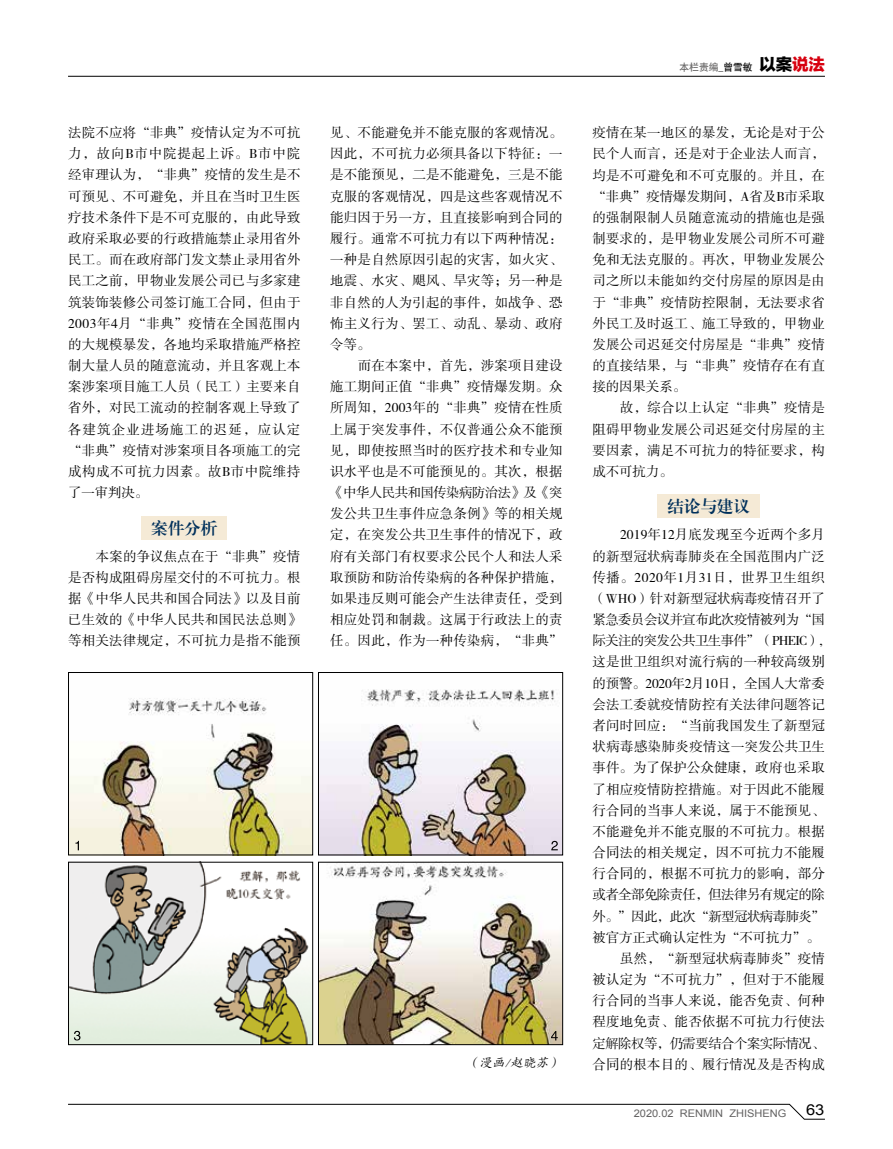
<style>
.page{position:relative;width:893px;height:1149px;background:#fff}
.page>*{position:absolute;margin:0;border:0;box-sizing:border-box;transform-origin:0 0}
.t1{font:16.5px "FZXBSJW GB1 0";color:#00305b}
.t2{font:15px "Arial";color:#000;scale:1.1 1}
.t3{font:13.5px/21.1px "FZSSJW GB1 0";letter-spacing:.015em;color:#000;text-align:justify}
.t4{font:13.5px "FZSSJW GB1 0";letter-spacing:-.045em;color:#000}
.t5{font:13.5px "FZSSJW GB1 0";letter-spacing:-.05em;color:#000}
.t6{font:13.5px "FZSSJW GB1 0";letter-spacing:-.015em;color:#000}
.t7{font:13.5px "FZSSJW GB1 0";letter-spacing:.04em;color:#000}
.t8{font:13.5px "FZSSJW GB1 0";letter-spacing:-.005em;color:#000}
.t9{font:13.5px "FZSSJW GB1 0";letter-spacing:-.01em;color:#000}
.t10{font:italic 12.75px "FZKTJW GB1 0";color:#000}
.t11{font:10.5px "Arial";color:#636262;scale:1.05 1}
.t12{font:9.75px "Heiti CSEG Medium GB";color:#636262}
.s1{color:#000}
.s2{font-family:"FZLTTHJW GB1 0";font-size:16.5px;color:#000}
.s3{font-family:"FZLTTHJW GB1 0";font-size:16.5px;color:#d7000f}
</style>
<div class="page">
<svg style="left:68px;top:1103px;width:757px;height:16px"></svg>
<hr style="left:68px;top:76px;width:757px;height:1px;background:#000">
<div style="left:142px;top:516px;width:85px;height:23px;background:#f5ead6"></div>
<img style="left:70px;top:698px;width:241px;height:155px">
<img style="left:320px;top:689px;width:241px;height:164px">
<img style="left:70px;top:863px;width:241px;height:179px">
<img style="left:320px;top:863px;width:241px;height:179px">
<div style="left:658px;top:494px;width:102px;height:24px;background:#f5ead6"></div>
<div style="left:318px;top:861px;width:245px;height:183px;border:1px solid #000"></div>
<div style="left:68px;top:861px;width:245px;height:183px;border:1px solid #000"></div>
<div style="left:68px;top:672px;width:245px;height:183px;border:1px solid #000"></div>
<div style="left:318px;top:672px;width:245px;height:183px;border:1px solid #000"></div>
<svg style="left:75px;top:840px;width:4px;height:10px"></svg>
<svg style="left:74px;top:1030px;width:7px;height:10px"></svg>
<svg style="left:551px;top:1030px;width:7px;height:10px"></svg>
<svg style="left:551px;top:840px;width:7px;height:10px"></svg>
<p class="t3" style="left:68px;top:123px;width:234px">法院不应将“非典”疫情认定为不可抗力，故向B市中院提起上诉。B市中院经审理认为，“非典”疫情的发生是不可预见、不可避免，并且在当时卫生医疗技术条件下是不可克服的，由此导致政府采取必要的行政措施禁止录用省外民工。而在政府部门发文禁止录用省外民工之前，甲物业发展公司已与多家建筑装饰装修公司签订施工合同，但由于2003年4月“非典”疫情在全国范围内的大规模暴发，各地均采取措施严格控制大量人员的随意流动，并且客观上本案涉案项目施工人员（民工）主要来自省外，对民工流动的控制客观上导致了各建筑企业进场施工的迟延，应认定“非典”疫情对涉案项目各项施工的完成构成不可抗力因素。故B市中院维持了一审判决。</p>
<p class="t1" style="left:151px;top:518px;width:67px">案件分析</p>
<p class="t3" style="left:68px;top:546px;width:234px;text-indent:28px">本案的争议焦点在于“非典”疫情是否构成阻碍房屋交付的不可抗力。根据《中华人民共和国合同法》以及目前已生效的《中华人民共和国民法总则》等相关法律规定，不可抗力是指不能预</p>
<p class="t3" style="left:330px;top:123px;width:234px">见、不能避免并不能克服的客观情况。因此，不可抗力必须具备以下特征：一是不能预见，二是不能避免，三是不能克服的客观情况，四是这些客观情况不能归因于另一方，且直接影响到合同的履行。通常不可抗力有以下两种情况：一种是自然原因引起的灾害，如火灾、地震、水灾、飓风、旱灾等；另一种是非自然的人为引起的事件，如战争、恐怖主义行为、罢工、动乱、暴动、政府令等。</p>
<p class="t3" style="left:330px;top:355px;width:234px;text-indent:28px">而在本案中，首先，涉案项目建设施工期间正值“非典”疫情爆发期。众所周知，2003年的“非典”疫情在性质上属于突发事件，不仅普通公众不能预见，即使按照当时的医疗技术和专业知识水平也是不可能预见的。其次，根据《中华人民共和国传染病防治法》及《突发公共卫生事件应急条例》等的相关规定，在突发公共卫生事件的情况下，政府有关部门有权要求公民个人和法人采取预防和防治传染病的各种保护措施，如果违反则可能会产生法律责任，受到相应处罚和制裁。这属于行政法上的责任。因此，作为一种传染病，“非典”</p>
<p class="t10" style="left:467px;top:1055px;width:98px">（漫画/赵晓苏）</p>
<p class="t12" style="left:679px;top:62px;width:147px">本栏责编_<span class="s1">曾雪敏</span> <span class="s2">以案</span><span class="s3">说法</span></p>
<p class="t3" style="left:592px;top:123px;width:234px">疫情在某一地区的暴发，无论是对于公民个人而言，还是对于企业法人而言，均是不可避免和不可克服的。并且，在“非典”疫情爆发期间，A省及B市采取的强制限制人员随意流动的措施也是强制要求的，是甲物业发展公司所不可避免和无法克服的。再次，甲物业发展公司之所以未能如约交付房屋的原因是由于“非典”疫情防控限制，无法要求省外民工及时返工、施工导致的，甲物业发展公司迟延交付房屋是“非典”疫情的直接结果，与“非典”疫情存在有直接的因果关系。</p>
<p class="t3" style="left:592px;top:398px;width:234px;text-indent:28px">故，综合以上认定“非典”疫情是阻碍甲物业发展公司迟延交付房屋的主要因素，满足不可抗力的特征要求，构成不可抗力。</p>
<p class="t1" style="left:667px;top:497px;width:84px">结论与建议</p>
<p class="t3" style="left:620px;top:525px;width:206px">2019年12月底发现至今近两个多月</p>
<p class="t3" style="left:592px;top:546px;width:234px">的新型冠状病毒肺炎在全国范围内广泛</p>
<p class="t7" style="left:592px;top:570px;width:234px">传播。2020年1月31日，世界卫生组织</p>
<p class="t8" style="left:592px;top:591px;width:234px">（WHO）针对新型冠状病毒疫情召开了</p>
<p class="t4" style="left:592px;top:612px;width:234px">紧急委员会议并宣布此次疫情被列为“国</p>
<p class="t5" style="left:592px;top:633px;width:232px">际关注的突发公共卫生事件”（PHEIC）,</p>
<p class="t3" style="left:592px;top:651px;width:234px">这是世卫组织对流行病的一种较高级别</p>
<p class="t6" style="left:592px;top:675px;width:234px">的预警。2020年2月10日，全国人大常委</p>
<p class="t3" style="left:592px;top:694px;width:234px">会法工委就疫情防控有关法律问题答记</p>
<p class="t3" style="left:592px;top:715px;width:234px">者问时回应：“当前我国发生了新型冠</p>
<p class="t3" style="left:592px;top:736px;width:234px">状病毒感染肺炎疫情这一突发公共卫生</p>
<p class="t3" style="left:592px;top:757px;width:234px">事件。为了保护公众健康，政府也采取</p>
<p class="t3" style="left:592px;top:778px;width:234px">了相应疫情防控措施。对于因此不能履</p>
<p class="t3" style="left:592px;top:800px;width:234px">行合同的当事人来说，属于不能预见、</p>
<p class="t3" style="left:592px;top:821px;width:234px">不能避免并不能克服的不可抗力。根据</p>
<p class="t3" style="left:592px;top:842px;width:234px">合同法的相关规定，因不可抗力不能履</p>
<p class="t3" style="left:592px;top:863px;width:234px">行合同的，根据不可抗力的影响，部分</p>
<p class="t4" style="left:592px;top:887px;width:234px">或者全部免除责任，但法律另有规定的除</p>
<p class="t4" style="left:592px;top:908px;width:234px">外。”因此，此次“新型冠状病毒肺炎”</p>
<p class="t9" style="left:592px;top:929px;width:229px">被官方正式确认定性为“不可抗力”。</p>
<p class="t3" style="left:620px;top:948px;width:206px">虽然，“新型冠状病毒肺炎”疫情</p>
<p class="t3" style="left:592px;top:969px;width:234px">被认定为“不可抗力”，但对于不能履</p>
<p class="t3" style="left:592px;top:990px;width:234px">行合同的当事人来说，能否免责、何种</p>
<p class="t3" style="left:592px;top:1011px;width:234px">程度地免责、能否依据不可抗力行使法</p>
<p class="t4" style="left:592px;top:1035px;width:234px">定解除权等，仍需要结合个案实际情况、</p>
<p class="t3" style="left:592px;top:1053px;width:234px">合同的根本目的、履行情况及是否构成</p>
<p class="t11" style="left:634px;top:1105px;width:147px">2020.02 RENMIN ZHISHENG</p>
<p class="t2" style="left:806px;top:1099px;width:18px">63</p>
</div>
